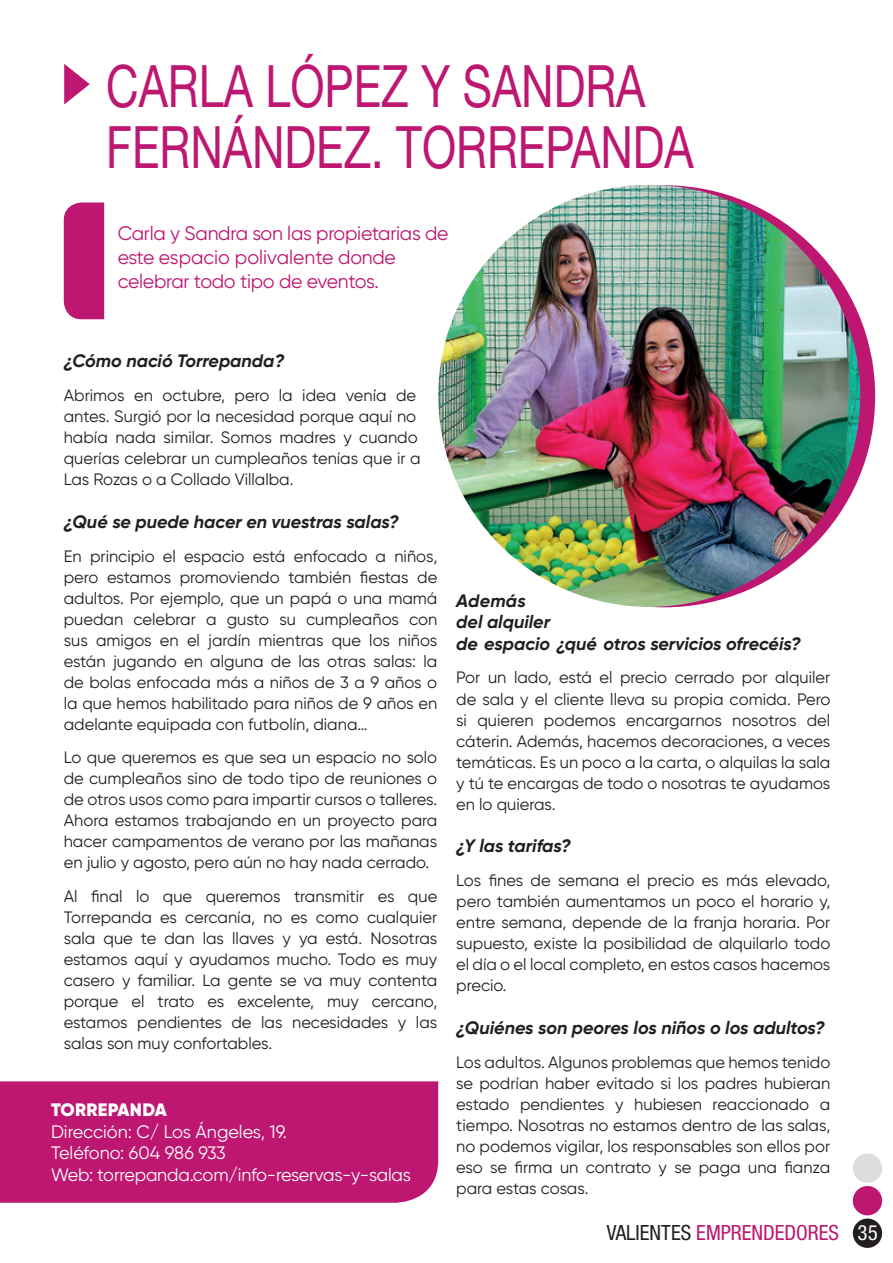
<style>
.page{position:relative;width:893px;height:1263px;background:#fff}
.page>*{position:absolute;margin:0;border:0;box-sizing:border-box;transform-origin:0 0}
.t1{font:58.5px/61.5px "Helvetica Neue LT Std";color:#bd1771;scale:.77 1}
.t2{font:condensed 21px "Helvetica Neue LT Std";color:#bd1771}
.t3{font:condensed 21px "Helvetica Neue LT Std";color:#fff}
.t4{font:19.5px/24px "Gilroy";letter-spacing:-.015em;color:#bd1771}
.t5{font:italic 700 18px/21.6px "Gilroy";color:#231f20}
.t6{font:18px/21.6px "Gilroy";letter-spacing:-.01em;color:#fff}
.t7{font:900 18px "Gilroy";letter-spacing:.015em;color:#fff}
.t8{font:16.5px/21px "Gilroy";color:#231f20;text-align:justify}
.s1{color:#231f20}
</style>
<div class="page">
<div style="left:853px;top:1153px;width:29px;height:30px;background:#dcdddf;border-radius:50%"></div>
<div style="left:853px;top:1186px;width:29px;height:29px;background:#bd1771;border-radius:50%"></div>
<div style="left:853px;top:1218px;width:29px;height:30px;background:#231f20;border-radius:50%"></div>
<svg style="left:64px;top:64px;width:26px;height:41px"></svg>
<div style="left:64px;top:203px;width:40px;height:116px;background:#bd1771"></div>
<div style="left:0;top:1081px;width:438px;height:122px;background:#bd1771"></div>
<div style="left:453px;top:185px;width:422px;height:422px;background:#bd1771;border-radius:50%"></div>
<img style="left:438px;top:185px;width:422px;height:422px;border-radius:211px">
<h1 class="t1" style="left:106px;top:54px;width:764px">CARLA LÓPEZ Y SANDRA<br>FERNÁNDEZ. TORREPANDA</h1>
<p class="t4" style="left:118px;top:221px;width:332px">Carla y Sandra son las propietarias de este espacio polivalente donde celebrar todo tipo de eventos.</p>
<p class="t5" style="left:64px;top:350px;width:222px">¿Cómo nació Torrepanda?</p>
<p class="t8" style="left:64px;top:385px;width:358px;text-align:left">Abrimos en octubre, pero la idea venía de antes. Surgió por la necesidad porque aquí no había nada similar. Somos madres y cuando querías celebrar un cumpleaños tenías que ir a Las Rozas o a Collado Villalba.</p>
<p class="t5" style="left:64px;top:511px;width:337px">¿Qué se puede hacer en vuestras salas?</p>
<p class="t8" style="left:64px;top:545px;width:375px">En principio el espacio está enfocado a niños, pero estamos promoviendo también fiestas de adultos. Por ejemplo, que un papá o una mamá puedan celebrar a gusto su cumpleaños con sus amigos en el jardín mientras que los niños están jugando en alguna de las otras salas: la de bolas enfocada más a niños de 3 a 9 años o la que hemos habilitado para niños de 9 años en adelante equipada con futbolín, diana…</p>
<p class="t8" style="left:64px;top:747px;width:375px">Lo que queremos es que sea un espacio no solo de cumpleaños sino de todo tipo de reuniones o de otros usos como para impartir cursos o talleres.<br>Ahora estamos trabajando en un proyecto para hacer campamentos de verano por las mañanas en julio y agosto, pero aún no hay nada cerrado.</p>
<p class="t8" style="left:64px;top:886px;width:375px">Al final lo que queremos transmitir es que Torrepanda es cercanía, no es como cualquier sala que te dan las llaves y ya está. Nosotras estamos aquí y ayudamos mucho. Todo es muy casero y familiar. La gente se va muy contenta porque el trato es excelente, muy cercano, estamos pendientes de las necesidades y las salas son muy confortables.</p>
<p class="t7" style="left:51px;top:1098px;width:117px">TORREPANDA</p>
<p class="t6" style="left:51px;top:1120px;width:362px">Dirección: C/ Los Ángeles, 19.<br>Teléfono: 604 986 933<br>Web: torrepanda.com/info-reservas-y-salas</p>
<p class="t5" style="left:456px;top:589px;width:346px">Además<br>del alquiler<br>de espacio ¿qué otros servicios ofrecéis?</p>
<p class="t8" style="left:456px;top:667px;width:376px">Por un lado, está el precio cerrado por alquiler de sala y el cliente lleva su propia comida. Pero si quieren podemos encargarnos nosotros del cáterin. Además, hacemos decoraciones, a veces temáticas. Es un poco a la carta, o alquilas la sala y tú te encargas de todo o nosotras te ayudamos en lo quieras.</p>
<p class="t5" style="left:456px;top:835px;width:116px">¿Y las tarifas?</p>
<p class="t8" style="left:456px;top:870px;width:376px">Los fines de semana el precio es más elevado, pero también aumentamos un poco el horario y, entre semana, depende de la franja horaria. Por supuesto, existe la posibilidad de alquilarlo todo el día o el local completo, en estos casos hacemos precio.</p>
<p class="t5" style="left:456px;top:1017px;width:370px">¿Quiénes son peores los niños o los adultos?</p>
<p class="t8" style="left:456px;top:1051px;width:376px">Los adultos. Algunos problemas que hemos tenido se podrían haber evitado si los padres hubieran estado pendientes y hubiesen reaccionado a tiempo. Nosotras no estamos dentro de las salas, no podemos vigilar, los responsables son ellos por eso se firma un contrato y se paga una fianza para estas cosas.</p>
<p class="t2" style="left:607px;top:1221px;width:234px"><span class="s1">VALIENTES</span> EMPRENDEDORES</p>
<p class="t3" style="left:858px;top:1221px;width:22px">35</p>
</div>
